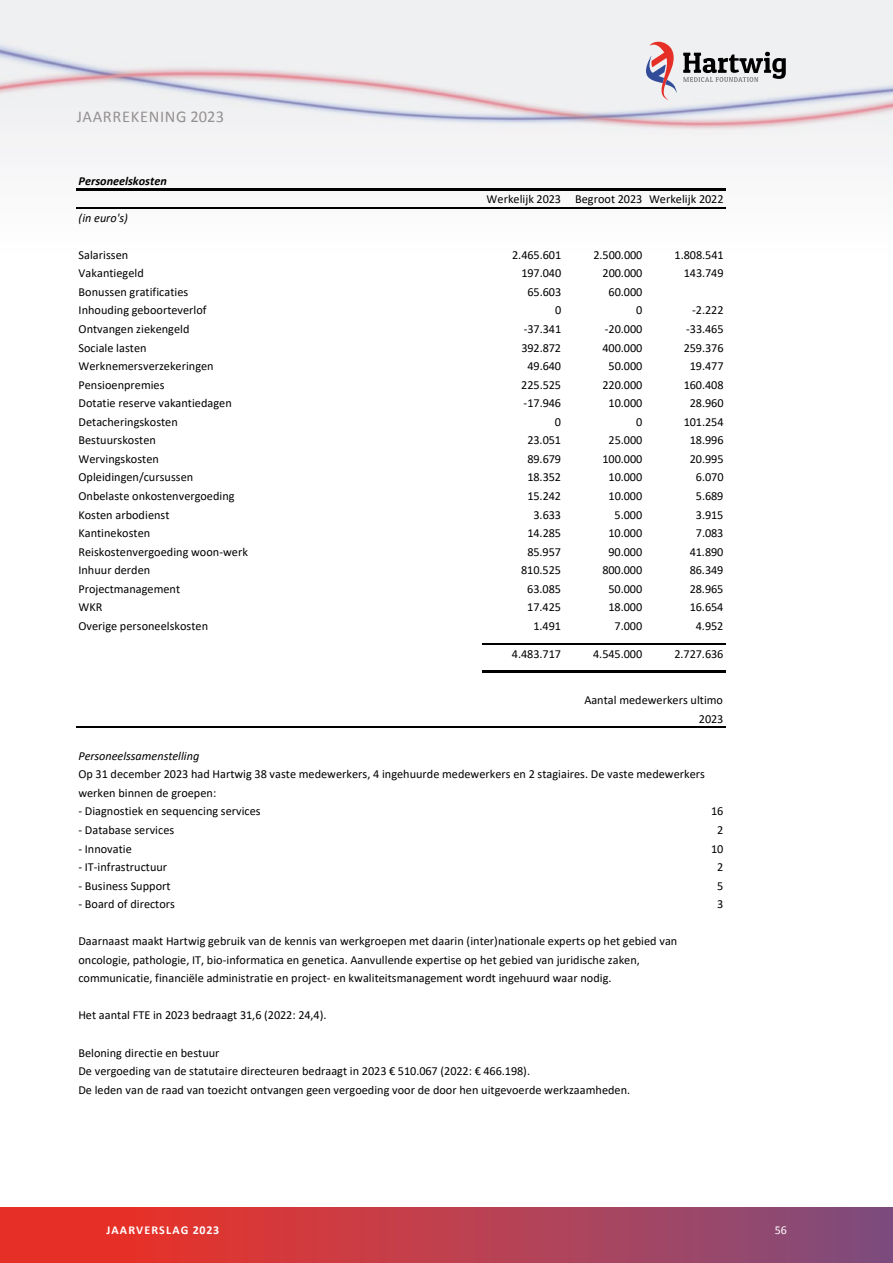
<style>
.page{position:relative;width:893px;height:1263px;background:#fff}
.page>*{position:absolute;margin:0;border:0;box-sizing:border-box;transform-origin:0 0}
.t1{font:16.5px "Calibri";letter-spacing:.04em;color:#959191}
.t2{font:12.3px/18.6px "Calibri";color:#000}
.t3{font:italic 12.3px "Calibri";color:#000}
.t4{font:italic 700 12.3px "Calibri";color:#000}
.t5{font:700 12px "Calibri";letter-spacing:.09em;color:#fff}
.t6{font:12px "Calibri";color:#fff}
</style>
<div class="page">
<div style="left:0;top:1208px;width:893px;height:55px;background:linear-gradient(to right,#f52f1e,#824e7e)"></div>
<svg style="left:0;top:0;width:893px;height:209px"></svg>
<img style="left:0;top:3px;width:893px;height:175px">
<svg style="left:683px;top:52px;width:103px;height:30px"></svg>
<svg style="left:646px;top:41px;width:31px;height:59px"></svg>
<hr style="left:76px;top:188px;width:650px;height:2px;background:#000">
<hr style="left:76px;top:207px;width:650px;height:1px;background:#000">
<hr style="left:482px;top:643px;width:244px;height:1px;background:#000">
<hr style="left:482px;top:670px;width:244px;height:2px;background:#000">
<hr style="left:76px;top:726px;width:650px;height:2px;background:#000">
<h1 class="t1" style="left:77px;top:106px;width:149px">JAARREKENING 2023</h1>
<p class="t4" style="left:79px;top:172px;width:90px">Personeelskosten</p>
<p class="t2" style="left:487px;top:189px;width:238px">Werkelijk 2023 Begroot 2023 Werkelijk 2022</p>
<p class="t3" style="left:79px;top:209px;width:51px">(in euro's)</p>
<p class="t2" style="left:79px;top:245px;width:51px">Salarissen</p>
<p class="t2" style="left:512px;top:245px;width:51px">2.465.601</p>
<p class="t2" style="left:593px;top:245px;width:51px">2.500.000</p>
<p class="t2" style="left:675px;top:245px;width:51px">1.808.541</p>
<p class="t2" style="left:79px;top:264px;width:67px">Vakantiegeld</p>
<p class="t2" style="left:521px;top:264px;width:41px">197.040</p>
<p class="t2" style="left:602px;top:264px;width:41px">200.000</p>
<p class="t2" style="left:684px;top:264px;width:41px">143.749</p>
<p class="t2" style="left:79px;top:282px;width:111px">Bonussen gratificaties</p>
<p class="t2" style="left:527px;top:282px;width:35px">65.603</p>
<p class="t2" style="left:609px;top:282px;width:35px">60.000</p>
<p class="t2" style="left:79px;top:301px;width:130px">Inhouding geboorteverlof</p>
<p class="t2" style="left:555px;top:301px;width:8px">0</p>
<p class="t2" style="left:636px;top:301px;width:8px">0</p>
<p class="t2" style="left:692px;top:301px;width:33px">-2.222</p>
<p class="t2" style="left:79px;top:319px;width:112px">Ontvangen ziekengeld</p>
<p class="t2" style="left:524px;top:319px;width:39px">-37.341</p>
<p class="t2" style="left:605px;top:319px;width:39px">-20.000</p>
<p class="t2" style="left:686px;top:319px;width:39px">-33.465</p>
<p class="t2" style="left:79px;top:338px;width:70px">Sociale lasten</p>
<p class="t2" style="left:521px;top:338px;width:41px">392.872</p>
<p class="t2" style="left:602px;top:338px;width:41px">400.000</p>
<p class="t2" style="left:684px;top:338px;width:41px">259.376</p>
<p class="t2" style="left:79px;top:356px;width:137px">Werknemersverzekeringen</p>
<p class="t2" style="left:527px;top:356px;width:35px">49.640</p>
<p class="t2" style="left:609px;top:356px;width:35px">50.000</p>
<p class="t2" style="left:690px;top:356px;width:35px">19.477</p>
<p class="t2" style="left:79px;top:375px;width:88px">Pensioenpremies</p>
<p class="t2" style="left:521px;top:375px;width:41px">225.525</p>
<p class="t2" style="left:602px;top:375px;width:41px">220.000</p>
<p class="t2" style="left:684px;top:375px;width:41px">160.408</p>
<p class="t2" style="left:79px;top:393px;width:155px">Dotatie reserve vakantiedagen</p>
<p class="t2" style="left:524px;top:393px;width:39px">-17.946</p>
<p class="t2" style="left:609px;top:393px;width:35px">10.000</p>
<p class="t2" style="left:690px;top:393px;width:35px">28.960</p>
<p class="t2" style="left:79px;top:412px;width:101px">Detacheringskosten</p>
<p class="t2" style="left:555px;top:412px;width:8px">0</p>
<p class="t2" style="left:636px;top:412px;width:8px">0</p>
<p class="t2" style="left:684px;top:412px;width:41px">101.254</p>
<p class="t2" style="left:79px;top:431px;width:79px">Bestuurskosten</p>
<p class="t2" style="left:527px;top:431px;width:35px">23.051</p>
<p class="t2" style="left:609px;top:431px;width:35px">25.000</p>
<p class="t2" style="left:690px;top:431px;width:35px">18.996</p>
<p class="t2" style="left:79px;top:449px;width:82px">Wervingskosten</p>
<p class="t2" style="left:527px;top:449px;width:35px">89.679</p>
<p class="t2" style="left:602px;top:449px;width:41px">100.000</p>
<p class="t2" style="left:690px;top:449px;width:35px">20.995</p>
<p class="t2" style="left:78px;top:468px;width:116px">Opleidingen/cursussen</p>
<p class="t2" style="left:527px;top:468px;width:35px">18.352</p>
<p class="t2" style="left:609px;top:468px;width:35px">10.000</p>
<p class="t2" style="left:696px;top:468px;width:29px">6.070</p>
<p class="t2" style="left:78px;top:486px;width:158px">Onbelaste onkostenvergoeding</p>
<p class="t2" style="left:527px;top:486px;width:35px">15.242</p>
<p class="t2" style="left:608px;top:486px;width:35px">10.000</p>
<p class="t2" style="left:696px;top:486px;width:29px">5.689</p>
<p class="t2" style="left:78px;top:505px;width:93px">Kosten arbodienst</p>
<p class="t2" style="left:533px;top:505px;width:29px">3.633</p>
<p class="t2" style="left:615px;top:505px;width:29px">5.000</p>
<p class="t2" style="left:696px;top:505px;width:29px">3.915</p>
<p class="t2" style="left:78px;top:523px;width:73px">Kantinekosten</p>
<p class="t2" style="left:527px;top:523px;width:35px">14.285</p>
<p class="t2" style="left:608px;top:523px;width:35px">10.000</p>
<p class="t2" style="left:696px;top:523px;width:29px">7.083</p>
<p class="t2" style="left:78px;top:542px;width:171px">Reiskostenvergoeding woon-werk</p>
<p class="t2" style="left:527px;top:542px;width:35px">85.957</p>
<p class="t2" style="left:608px;top:542px;width:35px">90.000</p>
<p class="t2" style="left:690px;top:542px;width:35px">41.890</p>
<p class="t2" style="left:78px;top:560px;width:73px">Inhuur derden</p>
<p class="t2" style="left:521px;top:560px;width:41px">810.525</p>
<p class="t2" style="left:602px;top:560px;width:41px">800.000</p>
<p class="t2" style="left:690px;top:560px;width:35px">86.349</p>
<p class="t2" style="left:78px;top:579px;width:103px">Projectmanagement</p>
<p class="t2" style="left:527px;top:579px;width:35px">63.085</p>
<p class="t2" style="left:608px;top:579px;width:35px">50.000</p>
<p class="t2" style="left:690px;top:579px;width:35px">28.965</p>
<p class="t2" style="left:78px;top:597px;width:25px">WKR</p>
<p class="t2" style="left:527px;top:597px;width:35px">17.425</p>
<p class="t2" style="left:608px;top:597px;width:35px">18.000</p>
<p class="t2" style="left:690px;top:597px;width:35px">16.654</p>
<p class="t2" style="left:78px;top:616px;width:131px">Overige personeelskosten</p>
<p class="t2" style="left:533px;top:616px;width:29px">1.491</p>
<p class="t2" style="left:615px;top:616px;width:29px">7.000</p>
<p class="t2" style="left:696px;top:616px;width:29px">4.952</p>
<p class="t2" style="left:512px;top:644px;width:51px">4.483.717</p>
<p class="t2" style="left:593px;top:644px;width:51px">4.545.000</p>
<p class="t2" style="left:674px;top:644px;width:51px">2.727.636</p>
<p class="t2" style="left:584px;top:690px;width:141px;text-align:right">Aantal medewerkers ultimo<br>2023</p>
<p class="t3" style="left:78px;top:747px;width:123px">Personeelssamenstelling</p>
<p class="t2" style="left:78px;top:765px;width:628px">Op 31 december 2023 had Hartwig 38 vaste medewerkers, 4 ingehuurde medewerkers en 2 stagiaires. De vaste medewerkers werken binnen de groepen:</p>
<p class="t2" style="left:78px;top:802px;width:184px">- Diagnostiek en sequencing services</p>
<p class="t2" style="left:711px;top:802px;width:14px">16</p>
<p class="t2" style="left:78px;top:820px;width:97px">- Database services</p>
<p class="t2" style="left:717px;top:820px;width:8px">2</p>
<p class="t2" style="left:78px;top:839px;width:55px">- Innovatie</p>
<p class="t2" style="left:711px;top:839px;width:14px">10</p>
<p class="t2" style="left:78px;top:857px;width:90px">- IT-infrastructuur</p>
<p class="t2" style="left:717px;top:857px;width:8px">2</p>
<p class="t2" style="left:78px;top:876px;width:94px">- Business Support</p>
<p class="t2" style="left:717px;top:876px;width:8px">5</p>
<p class="t2" style="left:78px;top:894px;width:98px">- Board of directors</p>
<p class="t2" style="left:717px;top:894px;width:8px">3</p>
<p class="t2" style="left:78px;top:931px;width:600px">Daarnaast maakt Hartwig gebruik van de kennis van werkgroepen met daarin (inter)nationale experts op het gebied van oncologie, pathologie, IT, bio-informatica en genetica. Aanvullende expertise op het gebied van juridische zaken, communicatie, financiële administratie en project- en kwaliteitsmanagement wordt ingehuurd waar nodig.</p>
<p class="t2" style="left:78px;top:1006px;width:250px">Het aantal FTE in 2023 bedraagt 31,6 (2022: 24,4).</p>
<p class="t2" style="left:78px;top:1043px;width:553px">Beloning directie en bestuur<br>De vergoeding van de statutaire directeuren bedraagt in 2023 € 510.067 (2022: € 466.198).<br>De leden van de raad van toezicht ontvangen geen vergoeding voor de door hen uitgevoerde werkzaamheden.</p>
<p class="t5" style="left:107px;top:1222px;width:114px">JAARVERSLAG 2023</p>
<p class="t6" style="left:775px;top:1222px;width:14px">56</p>
</div>
